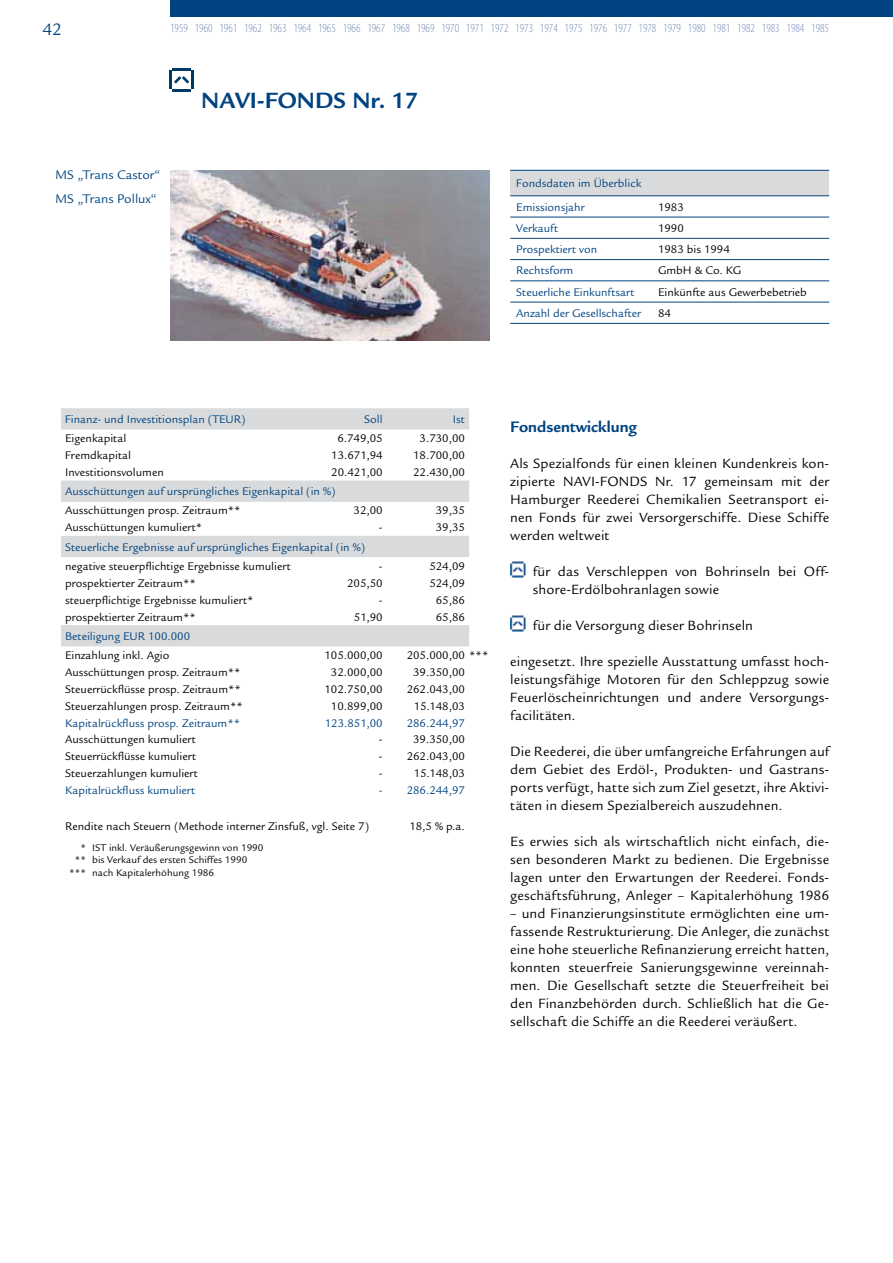
<style>
.page{position:relative;width:893px;height:1263px;background:#fff}
.page>*{position:absolute;margin:0;border:0;box-sizing:border-box;transform-origin:0 0}
.t1{font:700 24px "Legacy Sans Std";color:#004380}
.t2{font:18px "Legacy Sans Std";color:#004380}
.t3{font:700 16.5px "Legacy Sans Std";color:#004380}
.t4{font:14.55px/18px "Legacy Sans Std";letter-spacing:.01em;color:#000;text-align:justify}
.t5{font:13.5px/24px "Legacy Sans Std";color:#004380}
.t6{font:300 condensed 12.45px "Myriad Pro";color:#7c90b8}
.t7{font:12px "Legacy Sans Std";color:#000}
.t8{font:12px/23.4px "Legacy Sans Std";color:#004380}
.t9{font:10.5px "Legacy Sans Std";color:#000}
</style>
<div class="page">
<div style="left:170px;top:0;width:723px;height:17px;background:#004380"></div>
<hr style="left:173px;top:89px;width:18px;height:3px;background:#003b67">
<hr style="left:191px;top:71px;width:3px;height:18px;background:#003b67">
<svg style="left:170px;top:68px;width:21px;height:21px"></svg>
<div style="left:510px;top:170px;width:319px;height:26px;background:#d9dadb"></div>
<hr style="left:510px;top:238px;width:142px;height:1px;background:#004380">
<hr style="left:652px;top:238px;width:177px;height:1px;background:#004380">
<hr style="left:510px;top:259px;width:142px;height:1px;background:#004380">
<hr style="left:652px;top:259px;width:177px;height:1px;background:#004380">
<hr style="left:510px;top:281px;width:142px;height:1px;background:#004380">
<hr style="left:652px;top:281px;width:177px;height:1px;background:#004380">
<hr style="left:510px;top:302px;width:142px;height:1px;background:#004380">
<hr style="left:652px;top:302px;width:177px;height:1px;background:#004380">
<hr style="left:510px;top:170px;width:142px;height:1px;background:#004380">
<hr style="left:652px;top:170px;width:177px;height:1px;background:#004380">
<hr style="left:510px;top:196px;width:142px;height:1px;background:#004380">
<hr style="left:652px;top:196px;width:177px;height:1px;background:#004380">
<hr style="left:510px;top:217px;width:142px;height:1px;background:#004380">
<hr style="left:652px;top:217px;width:177px;height:1px;background:#004380">
<hr style="left:510px;top:323px;width:142px;height:1px;background:#004380">
<hr style="left:652px;top:323px;width:177px;height:1px;background:#004380">
<svg style="left:61px;top:408px;width:408px;height:238px"></svg>
<img style="left:170px;top:170px;width:319px;height:170px">
<img style="left:510px;top:561px;width:16px;height:17px">
<img style="left:510px;top:615px;width:16px;height:17px">
<p class="t2" style="left:43px;top:19px;width:21px">42</p>
<p class="t6" style="left:170px;top:21px;width:660px">1959 1960 1961 1962 1963 1964 1965 1966 1967 1968 1969 1970 1971 1972 1973 1974 1975 1976 1977 1978 1979 1980 1981 1982 1983 1984 1985</p>
<p class="t5" style="left:55px;top:163px;width:107px">MS „Trans Castor“<br>MS „Trans Pollux“</p>
<h1 class="t1" style="left:201px;top:87px;width:219px">NAVI-FONDS Nr. 17</h1>
<p class="t8" style="left:516px;top:172px;width:127px">Fondsdaten im Überblick<br>Emissionsjahr</p>
<p class="t7" style="left:658px;top:200px;width:27px">1983</p>
<p class="t8" style="left:516px;top:216px;width:43px">Verkauft</p>
<p class="t7" style="left:658px;top:221px;width:27px">1990</p>
<p class="t8" style="left:516px;top:238px;width:82px">Prospektiert von</p>
<p class="t7" style="left:658px;top:243px;width:73px">1983 bis 1994</p>
<p class="t8" style="left:516px;top:259px;width:59px">Rechtsform</p>
<p class="t7" style="left:658px;top:264px;width:85px">GmbH &amp; Co. KG</p>
<p class="t8" style="left:516px;top:280px;width:120px">Steuerliche Einkunftsart</p>
<p class="t7" style="left:658px;top:285px;width:150px">Einkünfte aus Gewerbebetrieb</p>
<p class="t8" style="left:516px;top:302px;width:127px">Anzahl der Gesellschafter</p>
<p class="t7" style="left:658px;top:306px;width:14px">84</p>
<p class="t8" style="left:65px;top:408px;width:182px">Finanz- und Investitionsplan (TEUR)</p>
<p class="t8" style="left:364px;top:408px;width:20px">Soll</p>
<p class="t8" style="left:453px;top:408px;width:13px">Ist</p>
<p class="t7" style="left:65px;top:432px;width:63px">Eigenkapital</p>
<p class="t7" style="left:337px;top:432px;width:47px">6.749,05</p>
<p class="t7" style="left:420px;top:432px;width:47px">3.730,00</p>
<p class="t7" style="left:65px;top:449px;width:67px">Fremdkapital</p>
<p class="t7" style="left:331px;top:449px;width:53px">13.671,94</p>
<p class="t7" style="left:413px;top:449px;width:53px">18.700,00</p>
<p class="t7" style="left:65px;top:466px;width:100px">Investitionsvolumen</p>
<p class="t7" style="left:331px;top:466px;width:53px">20.421,00</p>
<p class="t7" style="left:413px;top:466px;width:53px">22.430,00</p>
<p class="t8" style="left:65px;top:480px;width:272px">Ausschüttungen auf ursprüngliches Eigenkapital (in %)</p>
<p class="t7" style="left:65px;top:504px;width:177px">Ausschüttungen prosp. Zeitraum**</p>
<p class="t7" style="left:354px;top:504px;width:31px">32,00</p>
<p class="t7" style="left:436px;top:504px;width:31px">39,35</p>
<p class="t7" style="left:65px;top:521px;width:138px">Ausschüttungen kumuliert*</p>
<p class="t7" style="left:379px;top:521px;width:5px">-</p>
<p class="t7" style="left:436px;top:521px;width:31px">39,35</p>
<p class="t8" style="left:65px;top:535px;width:301px">Steuerliche Ergebnisse auf ursprüngliches Eigenkapital (in %)</p>
<p class="t7" style="left:65px;top:559px;width:227px">negative steuerpflichtige Ergebnisse kumuliert</p>
<p class="t7" style="left:379px;top:559px;width:5px">-</p>
<p class="t7" style="left:429px;top:559px;width:37px">524,09</p>
<p class="t7" style="left:65px;top:576px;width:132px">prospektierter Zeitraum**</p>
<p class="t7" style="left:347px;top:576px;width:37px">205,50</p>
<p class="t7" style="left:429px;top:576px;width:37px">524,09</p>
<p class="t7" style="left:65px;top:593px;width:190px">steuerpflichtige Ergebnisse kumuliert*</p>
<p class="t7" style="left:379px;top:593px;width:5px">-</p>
<p class="t7" style="left:436px;top:593px;width:31px">65,86</p>
<p class="t7" style="left:65px;top:610px;width:132px">prospektierter Zeitraum**</p>
<p class="t7" style="left:354px;top:610px;width:30px">51,90</p>
<p class="t7" style="left:436px;top:610px;width:31px">65,86</p>
<p class="t8" style="left:65px;top:624px;width:126px">Beteiligung EUR 100.000</p>
<p class="t7" style="left:65px;top:648px;width:106px">Einzahlung inkl. Agio</p>
<p class="t7" style="left:324px;top:648px;width:60px">105.000,00</p>
<p class="t7" style="left:407px;top:648px;width:83px">205.000,00 ***</p>
<p class="t7" style="left:65px;top:665px;width:177px">Ausschüttungen prosp. Zeitraum**</p>
<p class="t7" style="left:331px;top:665px;width:53px">32.000,00</p>
<p class="t7" style="left:413px;top:665px;width:53px">39.350,00</p>
<p class="t7" style="left:65px;top:682px;width:177px">Steuerrückflüsse prosp. Zeitraum**</p>
<p class="t7" style="left:324px;top:682px;width:60px">102.750,00</p>
<p class="t7" style="left:407px;top:682px;width:60px">262.043,00</p>
<p class="t7" style="left:65px;top:699px;width:179px">Steuerzahlungen prosp. Zeitraum**</p>
<p class="t7" style="left:331px;top:699px;width:53px">10.899,00</p>
<p class="t7" style="left:414px;top:699px;width:53px">15.148,03</p>
<p class="t8" style="left:65px;top:712px;width:177px">Kapitalrückfluss prosp. Zeitraum**</p>
<p class="t8" style="left:325px;top:712px;width:59px">123.851,00</p>
<p class="t8" style="left:407px;top:712px;width:60px">286.244,97</p>
<p class="t7" style="left:65px;top:733px;width:132px">Ausschüttungen kumuliert</p>
<p class="t7" style="left:379px;top:733px;width:5px">-</p>
<p class="t7" style="left:413px;top:733px;width:53px">39.350,00</p>
<p class="t7" style="left:65px;top:749px;width:132px">Steuerrückflüsse kumuliert</p>
<p class="t7" style="left:379px;top:749px;width:87px">- 262.043,00</p>
<p class="t7" style="left:65px;top:766px;width:134px">Steuerzahlungen kumuliert</p>
<p class="t7" style="left:379px;top:766px;width:5px">-</p>
<p class="t7" style="left:414px;top:766px;width:53px">15.148,03</p>
<p class="t8" style="left:65px;top:779px;width:132px">Kapitalrückfluss kumuliert</p>
<p class="t8" style="left:379px;top:779px;width:87px">- 286.244,97</p>
<p class="t7" style="left:65px;top:819px;width:305px">Rendite nach Steuern (Methode interner Zinsfuß, vgl. Seite 7)</p>
<p class="t7" style="left:409px;top:819px;width:57px">18,5 % p.a.</p>
<p class="t9" style="left:81px;top:842px;width:185px">* IST inkl. Veräußerungsgewinn von 1990</p>
<p class="t9" style="left:75px;top:854px;width:174px">** bis Verkauf des ersten Schiffes 1990</p>
<p class="t9" style="left:69px;top:866px;width:146px">*** nach Kapitalerhöhung 1986</p>
<p class="t3" style="left:510px;top:417px;width:128px">Fondsentwicklung</p>
<p class="t4" style="left:510px;top:455px;width:320px">Als Spezialfonds für einen kleinen Kundenkreis kon&shy;zipierte NAVI-FONDS Nr. 17 gemeinsam mit der Hamburger Reederei Chemikalien Seetransport ei&shy;nen Fonds für zwei Versorgerschiffe. Diese Schiffe werden weltweit</p>
<p class="t4" style="left:533px;top:563px;width:298px">für das Verschleppen von Bohrinseln bei Off&shy;shore-Erdölbohranlagen sowie</p>
<p class="t4" style="left:533px;top:617px;width:222px">für die Versorgung dieser Bohrinseln</p>
<p class="t4" style="left:510px;top:653px;width:320px">eingesetzt. Ihre spezielle Ausstattung umfasst hoch&shy;leistungsfähige Motoren für den Schleppzug sowie Feuerlöscheinrichtungen und andere Versorgungs&shy;facilitäten.</p>
<p class="t4" style="left:510px;top:743px;width:320px">Die Reederei, die über umfangreiche Erfahrungen auf dem Gebiet des Erdöl-, Produkten- und Gastrans&shy;ports verfügt, hatte sich zum Ziel gesetzt, ihre Aktivi&shy;täten in diesem Spezialbereich auszudehnen.</p>
<p class="t4" style="left:510px;top:833px;width:320px">Es erwies sich als wirtschaftlich nicht einfach, die&shy;sen besonderen Markt zu bedienen. Die Ergebnisse lagen unter den Erwartungen der Reederei. Fonds&shy;geschäftsführung, Anleger – Kapitalerhöhung 1986</p>
<p class="t4" style="left:510px;top:905px;width:320px">– und Finanzierungsinstitute ermöglichten eine um&shy;fassende Restrukturierung. Die Anleger, die zunächst eine hohe steuerliche Refinanzierung erreicht hatten, konnten steuerfreie Sanierungsgewinne vereinnah&shy;men. Die Gesellschaft setzte die Steuerfreiheit bei den Finanzbehörden durch. Schließlich hat die Ge&shy;sellschaft die Schiffe an die Reederei veräußert.</p>
</div>
